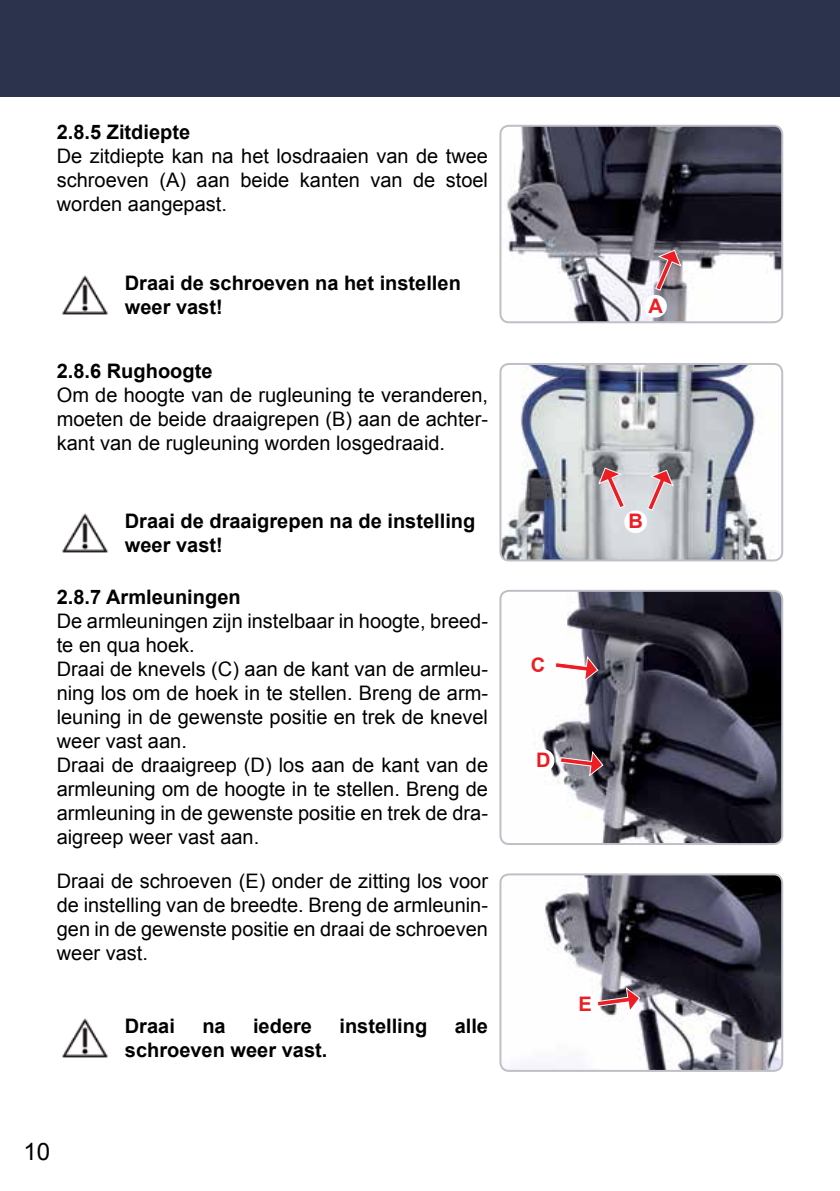
<style>
.page{position:relative;width:840px;height:1191px;background:#fff}
.page>*{position:absolute;margin:0;border:0;box-sizing:border-box;transform-origin:0 0}
.t1{font:24px "Arial";color:#000}
.t2{font:20px/24px "Arial";color:#000;text-align:justify}
.t3{font:700 20px/24px "Arial";color:#000}
.t4{font:700 20px "Arial";color:#ed1d24}
</style>
<div class="page">
<div style="left:0;top:0;width:839px;height:96px;background:#2b344c"></div>
<img style="left:62px;top:1018px;width:47px;height:40px">
<img style="left:502px;top:591px;width:279px;height:253px">
<div style="left:499px;top:590px;width:283px;height:255px;border:2px solid #c0bfc7;border-radius:9px"></div>
<img style="left:502px;top:874px;width:279px;height:196px">
<div style="left:499px;top:873px;width:283px;height:198px;border:2px solid #c0bfc7;border-radius:9px"></div>
<img style="left:62px;top:275px;width:47px;height:40px">
<img style="left:502px;top:126px;width:279px;height:196px">
<div style="left:499px;top:125px;width:283px;height:198px;border:2px solid #c0bfc7;border-radius:9px"></div>
<img style="left:62px;top:513px;width:47px;height:40px">
<img style="left:502px;top:364px;width:279px;height:196px">
<div style="left:499px;top:363px;width:283px;height:198px;border:2px solid #c0bfc7;border-radius:9px"></div>
<svg style="left:596px;top:987px;width:43px;height:25px"></svg>
<div style="left:573px;top:993px;width:23px;height:22px;background:#fff;border-radius:50%"></div>
<svg style="left:559px;top:751px;width:44px;height:25px"></svg>
<div style="left:531px;top:749px;width:23px;height:23px;background:#fff;border-radius:50%"></div>
<svg style="left:554px;top:656px;width:43px;height:25px"></svg>
<div style="left:526px;top:654px;width:23px;height:23px;background:#fff;border-radius:50%"></div>
<svg style="left:647px;top:470px;width:26px;height:40px"></svg>
<div style="left:624px;top:510px;width:22px;height:23px;background:#fff;border-radius:50%"></div>
<svg style="left:598px;top:467px;width:26px;height:41px"></svg>
<svg style="left:655px;top:250px;width:26px;height:41px"></svg>
<div style="left:643px;top:295px;width:23px;height:22px;background:#fff;border-radius:50%"></div>
<p class="t3" style="left:57px;top:121px;width:135px">2.8.5 Zitdiepte</p>
<p class="t2" style="left:57px;top:144px;width:432px">De zitdiepte kan na het losdraaien van de twee schroeven (A) aan beide kanten van de stoel worden aangepast.</p>
<p class="t3" style="left:125px;top:272px;width:337px">Draai de schroeven na het instellen weer vast!</p>
<p class="t3" style="left:57px;top:359px;width:157px">2.8.6 Rughoogte</p>
<p class="t2" style="left:57px;top:383px;width:432px">Om de hoogte van de rugleuning te veranderen, moeten de beide draaigrepen (B) aan de achter&shy;kant van de rugleuning worden losgedraaid.</p>
<p class="t3" style="left:125px;top:510px;width:352px">Draai de draaigrepen na de instelling weer vast!</p>
<p class="t3" style="left:57px;top:586px;width:185px">2.8.7 Armleuningen</p>
<p class="t2" style="left:57px;top:609px;width:432px;text-align:left">De armleuningen zijn instelbaar in hoogte, breed&shy;te en qua hoek.<br>Draai de knevels (C) aan de kant van de armleu&shy;ning los om de hoek in te stellen. Breng de arm&shy;leuning in de gewenste positie en trek de knevel weer vast aan.<br>Draai de draaigreep (D) los aan de kant van de armleuning om de hoogte in te stellen. Breng de armleuning in de gewenste positie en trek de dra&shy;aigreep weer vast aan.</p>
<p class="t2" style="left:57px;top:869px;width:432px">Draai de schroeven (E) onder de zitting los voor de instelling van de breedte. Breng de armleunin&shy;gen in de gewenste positie en draai de schroeven weer vast.</p>
<p class="t1" style="left:24px;top:1135px;width:28px">10</p>
<p class="t3" style="left:125px;top:1014px;width:52px">Draai</p>
<p class="t3" style="left:202px;top:1014px;width:25px">na</p>
<p class="t3" style="left:253px;top:1014px;width:60px">iedere</p>
<p class="t3" style="left:339px;top:1014px;width:89px">instelling</p>
<p class="t3" style="left:454px;top:1014px;width:35px">alle</p>
<p class="t3" style="left:125px;top:1038px;width:204px">schroeven weer vast.</p>
<p class="t4" style="left:648px;top:292px;width:16px">A</p>
<p class="t4" style="left:530px;top:652px;width:16px">C</p>
<p class="t4" style="left:535px;top:747px;width:16px">D</p>
<p class="t4" style="left:628px;top:508px;width:16px">B</p>
<p class="t4" style="left:578px;top:990px;width:15px">E</p>
</div>
